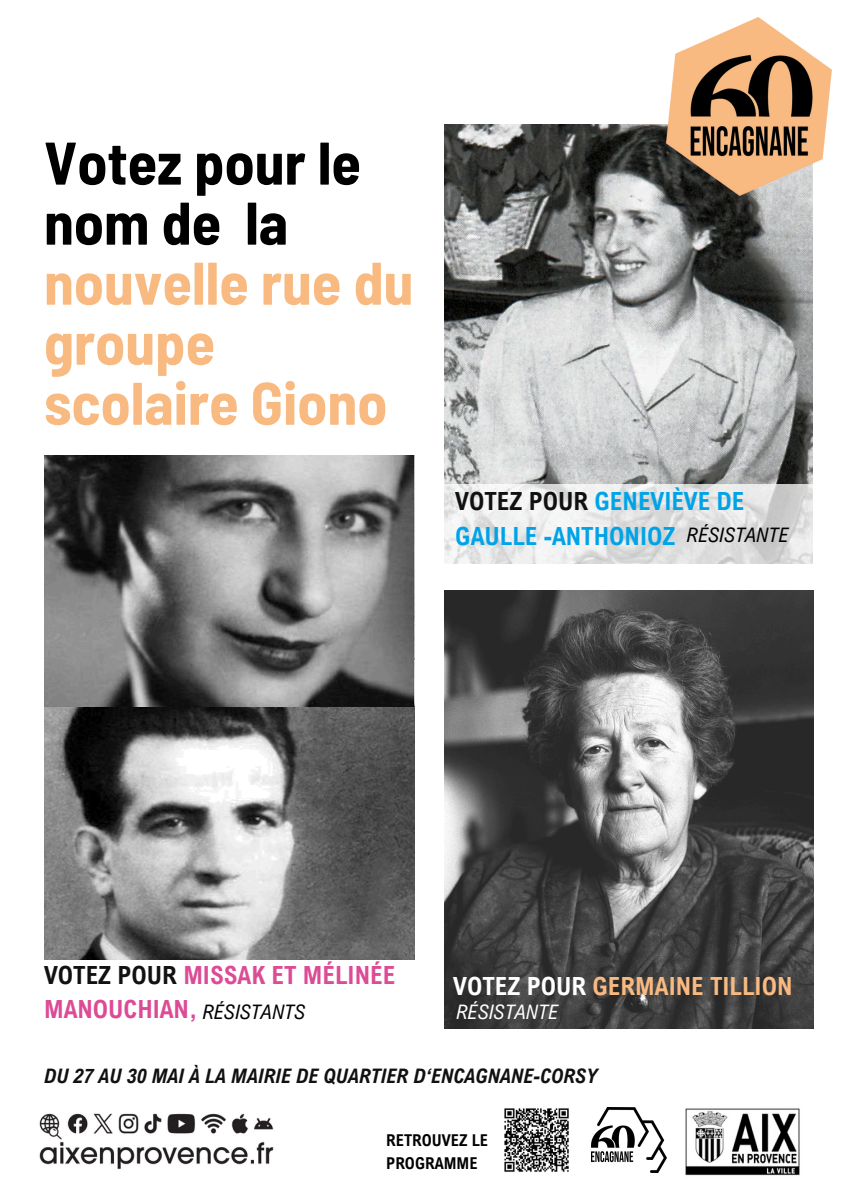
<style>
.page{position:relative;width:842px;height:1191px;background:#fff}
.page>*{position:absolute;margin:0;border:0;box-sizing:border-box;transform-origin:0 0}
.t1{font:700 semi-condensed 60px/60px "Barlow";color:#f8ba81}
.t2{font:700 25px/34.5px "Arial Nova Cond";color:#00a3e8}
.t3{font:700 25px/34.5px "Arial Nova Cond";color:#dc4b95}
.t4{font:700 25px "Arial Nova Cond";color:#f8ba81}
.t5{font:italic 700 20px "Arial Nova Cond";color:#111}
.t6{font:italic 20px "Arial Nova Cond";color:#000}
.t7{font:italic 20px "Arial Nova Cond";color:#fff}
.t8{font:700 16.3px/22.6px "Arial Nova Cond";color:#000}
.s1{color:#000}
.s2{color:#111}
.s3{color:#fff}
</style>
<div class="page">
<img style="left:444px;top:125px;width:368px;height:359px">
<svg style="left:444px;top:484px;width:368px;height:79px"></svg>
<img style="left:444px;top:590px;width:370px;height:438px">
<img style="left:667px;top:17px;width:164px;height:179px">
<img style="left:592px;top:1107px;width:75px;height:65px">
<img style="left:504px;top:1108px;width:65px;height:64px">
<img style="left:685px;top:1108px;width:115px;height:68px">
<img style="left:39px;top:1113px;width:235px;height:56px">
<img style="left:44px;top:455px;width:371px;height:504px">
<h4 class="t1" style="left:44px;top:131px;width:371px"><span class="s1">Votez pour le nom de la </span>nouvelle rue du groupe scolaire Giono</h4>
<p class="t2" style="left:455px;top:483px;width:291px"><span class="s2">VOTEZ POUR</span> GENEVIÈVE DE<br>GAULLE -ANTHONIOZ</p>
<p class="t6" style="left:687px;top:522px;width:103px">RÉSISTANTE</p>
<p class="t3" style="left:44px;top:956px;width:353px"><span class="s2">VOTEZ POUR</span> MISSAK ET MÉLINÉE<br>MANOUCHIAN,</p>
<p class="t6" style="left:202px;top:998px;width:104px">RÉSISTANTS</p>
<h4 class="t4" style="left:453px;top:970px;width:341px"><span class="s3">VOTEZ POUR</span> GERMAINE TILLION</h4>
<p class="t7" style="left:456px;top:998px;width:103px">RÉSISTANTE</p>
<p class="t5" style="left:44px;top:1063px;width:555px">DU 27 AU 30 MAI À LA MAIRIE DE QUARTIER D‘ENCAGNANE-CORSY</p>
<h3 class="t8" style="left:386px;top:1128px;width:103px">RETROUVEZ LE<br>PROGRAMME</h3>
</div>
